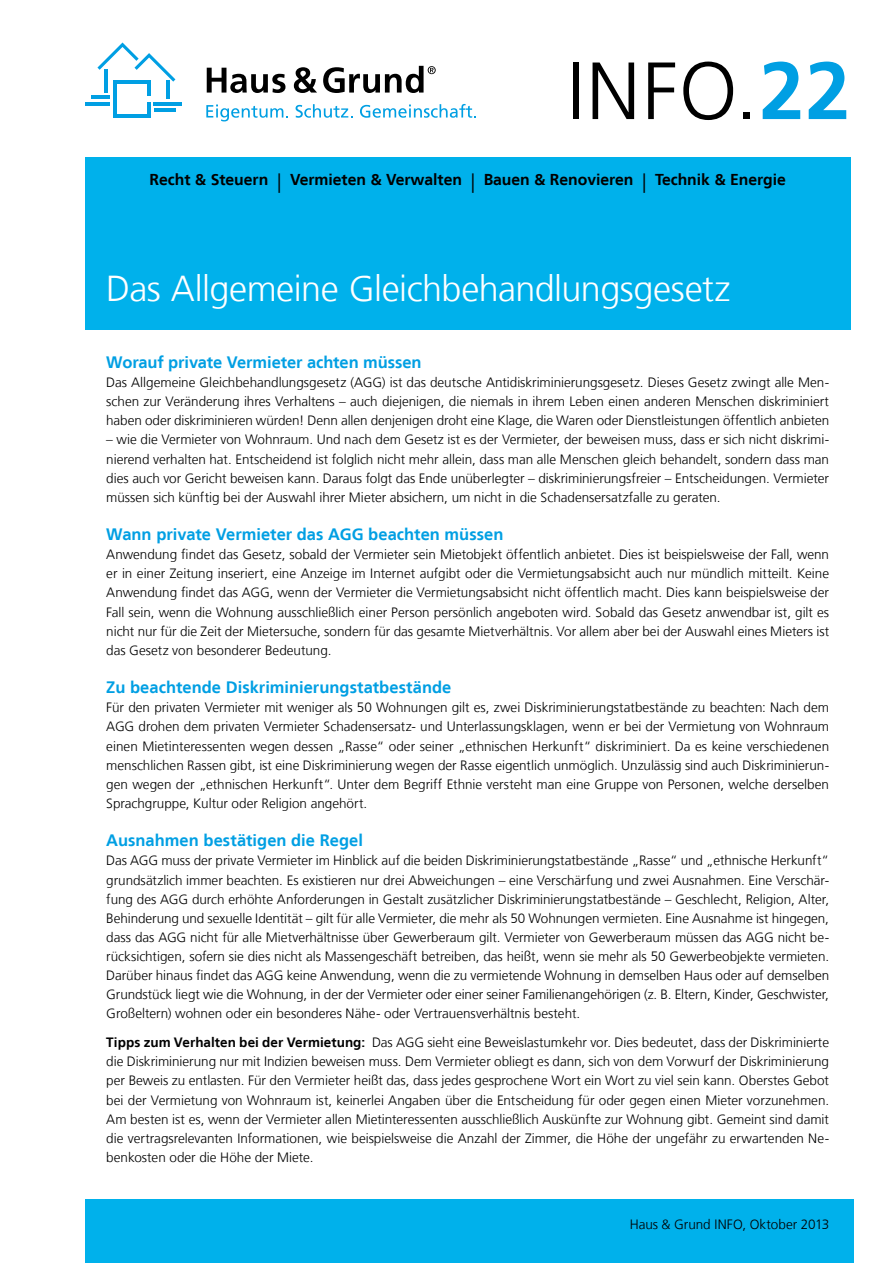
<style>
.page{position:relative;width:893px;height:1263px;background:#fff}
.page>*{position:absolute;margin:0;border:0;box-sizing:border-box;transform-origin:0 0}
.t1{font:300 81px "Frutiger LT";color:#000}
.t2{font:700 81px "Frutiger LT";color:#009fe3}
.t3{font:300 36px "Frutiger LT";letter-spacing:-.015em;color:#fff}
.t4{font:700 16.5px "Frutiger LT";color:#009fe3}
.t5{font:700 15.75px "Frutiger LT";color:#000}
.t6{font:300 13.5px/19.2px "Frutiger LT";color:#000;text-align:justify}
.s1{font-weight:300;color:#000}
.s2{font-weight:300;font-size:19.5px}
.s3{font-weight:700}
</style>
<div class="page">
<div style="left:85px;top:157px;width:765px;height:173px;background:#00b1eb"></div>
<hr style="left:113px;top:80px;width:3px;height:38px;background:#009fe3">
<hr style="left:147px;top:102px;width:4px;height:16px;background:#009fe3">
<hr style="left:113px;top:114px;width:38px;height:4px;background:#009fe3">
<hr style="left:113px;top:80px;width:38px;height:3px;background:#009fe3">
<hr style="left:154px;top:108px;width:21px;height:3px;background:#009fe3">
<hr style="left:154px;top:102px;width:28px;height:3px;background:#009fe3">
<hr style="left:147px;top:80px;width:4px;height:16px;background:#009fe3">
<hr style="left:166px;top:81px;width:3px;height:18px;background:#009fe3">
<hr style="left:91px;top:96px;width:19px;height:3px;background:#009fe3">
<hr style="left:85px;top:102px;width:25px;height:3px;background:#009fe3">
<hr style="left:105px;top:69px;width:3px;height:24px;background:#009fe3">
<svg style="left:97px;top:43px;width:78px;height:39px"></svg>
<svg style="left:207px;top:68px;width:78px;height:25px"></svg>
<svg style="left:294px;top:67px;width:23px;height:26px"></svg>
<svg style="left:323px;top:66px;width:113px;height:27px"></svg>
<svg style="left:206px;top:105px;width:82px;height:16px"></svg>
<svg style="left:296px;top:104px;width:57px;height:14px"></svg>
<svg style="left:360px;top:104px;width:116px;height:14px"></svg>
<div style="left:85px;top:1199px;width:768px;height:64px;background:#00b1eb"></div>
<h1 class="t1" style="left:567px;top:45px;width:68px">Info</h1>
<h1 class="t2" style="left:735px;top:43px;width:117px"><span class="s1">.</span>22</h1>
<p class="t5" style="left:150px;top:170px;width:638px">Recht &amp; Steuern <span class="s2">|</span> Vermieten &amp; Verwalten <span class="s2">|</span> Bauen &amp; Renovieren <span class="s2">|</span> Technik &amp; Energie</p>
<h2 class="t3" style="left:106px;top:268px;width:626px">Das Allgemeine Gleichbehandlungsgesetz</h2>
<p class="t4" style="left:106px;top:352px;width:317px">Worauf private Vermieter achten müssen</p>
<p class="t6" style="left:106px;top:373px;width:724px">Das Allgemeine Gleichbehandlungsgesetz (AGG) ist das deutsche Antidiskriminierungsgesetz. Dieses Gesetz zwingt alle Men&shy;schen zur Veränderung ihres Verhaltens – auch diejenigen, die niemals in ihrem Leben einen anderen Menschen diskriminiert haben oder diskriminieren würden! Denn allen denjenigen droht eine Klage, die Waren oder Dienstleistungen öffentlich anbieten</p>
<p class="t6" style="left:106px;top:430px;width:724px">– wie die Vermieter von Wohnraum. Und nach dem Gesetz ist es der Vermieter, der beweisen muss, dass er sich nicht diskrimi&shy;nierend verhalten hat. Entscheidend ist folglich nicht mehr allein, dass man alle Menschen gleich behandelt, sondern dass man dies auch vor Gericht beweisen kann. Daraus folgt das Ende unüberlegter – diskriminierungsfreier – Entscheidungen. Vermieter müssen sich künftig bei der Auswahl ihrer Mieter absichern, um nicht in die Schadensersatzfalle zu geraten.</p>
<p class="t4" style="left:106px;top:525px;width:399px">Wann private Vermieter das AGG beachten müssen</p>
<p class="t6" style="left:106px;top:545px;width:724px">Anwendung findet das Gesetz, sobald der Vermieter sein Mietobjekt öffentlich anbietet. Dies ist beispielsweise der Fall, wenn er in einer Zeitung inseriert, eine Anzeige im Internet aufgibt oder die Vermietungsabsicht auch nur mündlich mitteilt. Keine Anwendung findet das AGG, wenn der Vermieter die Vermietungsabsicht nicht öffentlich macht. Dies kann beispielsweise der Fall sein, wenn die Wohnung ausschließlich einer Person persönlich angeboten wird. Sobald das Gesetz anwendbar ist, gilt es nicht nur für die Zeit der Mietersuche, sondern für das gesamte Mietverhältnis. Vor allem aber bei der Auswahl eines Mieters ist das Gesetz von besonderer Bedeutung.</p>
<p class="t4" style="left:106px;top:678px;width:347px">Zu beachtende Diskriminierungstatbestände</p>
<p class="t6" style="left:106px;top:698px;width:724px">Für den privaten Vermieter mit weniger als 50 Wohnungen gilt es, zwei Diskriminierungstatbestände zu beachten: Nach dem AGG drohen dem privaten Vermieter Schadensersatz- und Unterlassungsklagen, wenn er bei der Vermietung von Wohnraum einen Mietinteressenten wegen dessen „Rasse“ oder seiner „ethnischen Herkunft“ diskriminiert. Da es keine verschiedenen menschlichen Rassen gibt, ist eine Diskriminierung wegen der Rasse eigentlich unmöglich. Unzulässig sind auch Diskriminierun&shy;gen wegen der „ethnischen Herkunft“. Unter dem Begriff Ethnie versteht man eine Gruppe von Personen, welche derselben Sprachgruppe, Kultur oder Religion angehört.</p>
<p class="t4" style="left:106px;top:831px;width:258px">Ausnahmen bestätigen die Regel</p>
<p class="t6" style="left:106px;top:851px;width:724px">Das AGG muss der private Vermieter im Hinblick auf die beiden Diskriminierungstatbestände „Rasse“ und „ethnische Herkunft“ grundsätzlich immer beachten. Es existieren nur drei Abweichungen – eine Verschärfung und zwei Ausnahmen. Eine Verschär&shy;fung des AGG durch erhöhte Anforderungen in Gestalt zusätzlicher Diskriminierungstatbestände – Geschlecht, Religion, Alter, Behinderung und sexuelle Identität – gilt für alle Vermieter, die mehr als 50 Wohnungen vermieten. Eine Ausnahme ist hingegen, dass das AGG nicht für alle Mietverhältnisse über Gewerberaum gilt. Vermieter von Gewerberaum müssen das AGG nicht be&shy;rücksichtigen, sofern sie dies nicht als Massengeschäft betreiben, das heißt, wenn sie mehr als 50 Gewerbeobjekte vermieten.<br>Darüber hinaus findet das AGG keine Anwendung, wenn die zu vermietende Wohnung in demselben Haus oder auf demselben Grundstück liegt wie die Wohnung, in der der Vermieter oder einer seiner Familienangehörigen (z. B. Eltern, Kinder, Geschwister, Großeltern) wohnen oder ein besonderes Nähe- oder Vertrauensverhältnis besteht.</p>
<p class="t6" style="left:106px;top:1033px;width:724px"><span class="s3">Tipps zum Verhalten bei der Vermietung:</span> Das AGG sieht eine Beweislastumkehr vor. Dies bedeutet, dass der Diskriminierte die Diskriminierung nur mit Indizien beweisen muss. Dem Vermieter obliegt es dann, sich von dem Vorwurf der Diskriminierung per Beweis zu entlasten. Für den Vermieter heißt das, dass jedes gesprochene Wort ein Wort zu viel sein kann. Oberstes Gebot bei der Vermietung von Wohnraum ist, keinerlei Angaben über die Entscheidung für oder gegen einen Mieter vorzunehmen.<br>Am besten ist es, wenn der Vermieter allen Mietinteressenten ausschließlich Auskünfte zur Wohnung gibt. Gemeint sind damit die vertragsrelevanten Informationen, wie beispielsweise die Anzahl der Zimmer, die Höhe der ungefähr zu erwartenden Ne&shy;benkosten oder die Höhe der Miete.</p>
<p class="t6" style="left:630px;top:1215px;width:201px">Haus &amp; Grund INFO, Oktober 2013</p>
</div>
